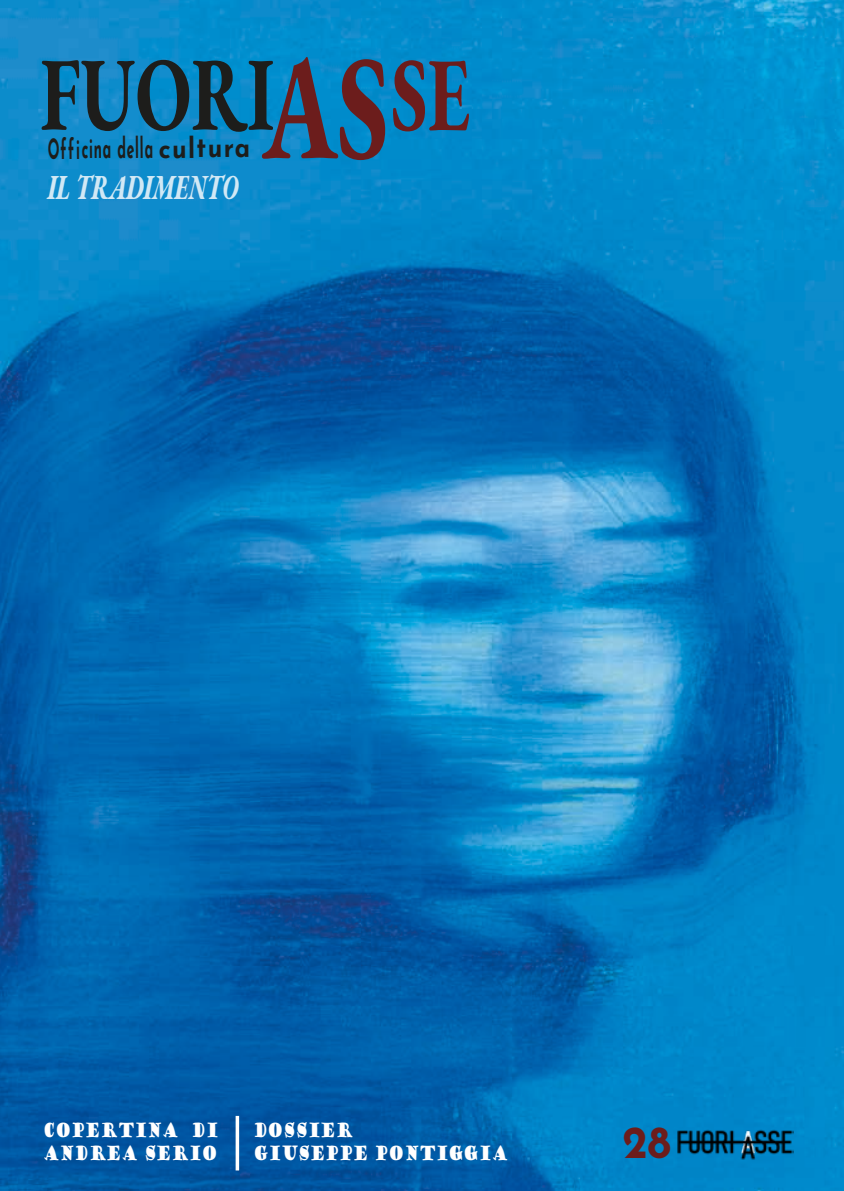
<style>
.page{position:relative;width:844px;height:1191px;background:#fff}
.page>*{position:absolute;margin:0;border:0;box-sizing:border-box;transform-origin:0 0}
.t1{font:700 105px "EB Garamond";color:#1d1d1b;scale:.7 1}
.t2{font:700 45.5px "Josefin Sans";color:#6c1d1c;scale:.95 1}
.t3{font:italic 800 35px "EB Garamond";color:#fff;scale:.66 1}
.t4{font:700 28px "Josefin Sans";color:#1d1d1b;scale:.5 1}
.t5{font:700 28px "Josefin Sans";color:#1d1d1b;scale:.9 1}
.t6{font:19.25px/23.1px "Goudy Stout";color:#fff;scale:.66 1}
.s1{font-size:148.75px;color:#6c1d1c}
.s2{color:#6c1d1c}
</style>
<div class="page">
<img style="left:0;top:0;width:843px;height:1191px">
<img style="left:676px;top:1129px;width:117px;height:38px">
<svg style="left:235px;top:1115px;width:4px;height:55px"></svg>
<h1 class="t1" style="left:40px;top:21px;width:615px">FUORI<span class="s1">AS</span><span class="s2">SE</span></h1>
<h3 class="t4" style="left:48px;top:124px;width:213px">Officina della</h3>
<h3 class="t5" style="left:158px;top:123px;width:103px;rotate:-1deg">cultura</h3>
<h3 class="t3" style="left:48px;top:163px;width:290px">IL TRADIMENTO</h3>
<p class="t6" style="left:43px;top:1118px;width:267px">COPERTINA DI<br>ANDREA SERIO</p>
<p class="t6" style="left:253px;top:1118px;width:388px">DOSSIER<br>GIUSEPPE PONTIGGIA</p>
<h2 class="t2" style="left:622px;top:1101px;width:52px">28</h2>
</div>
